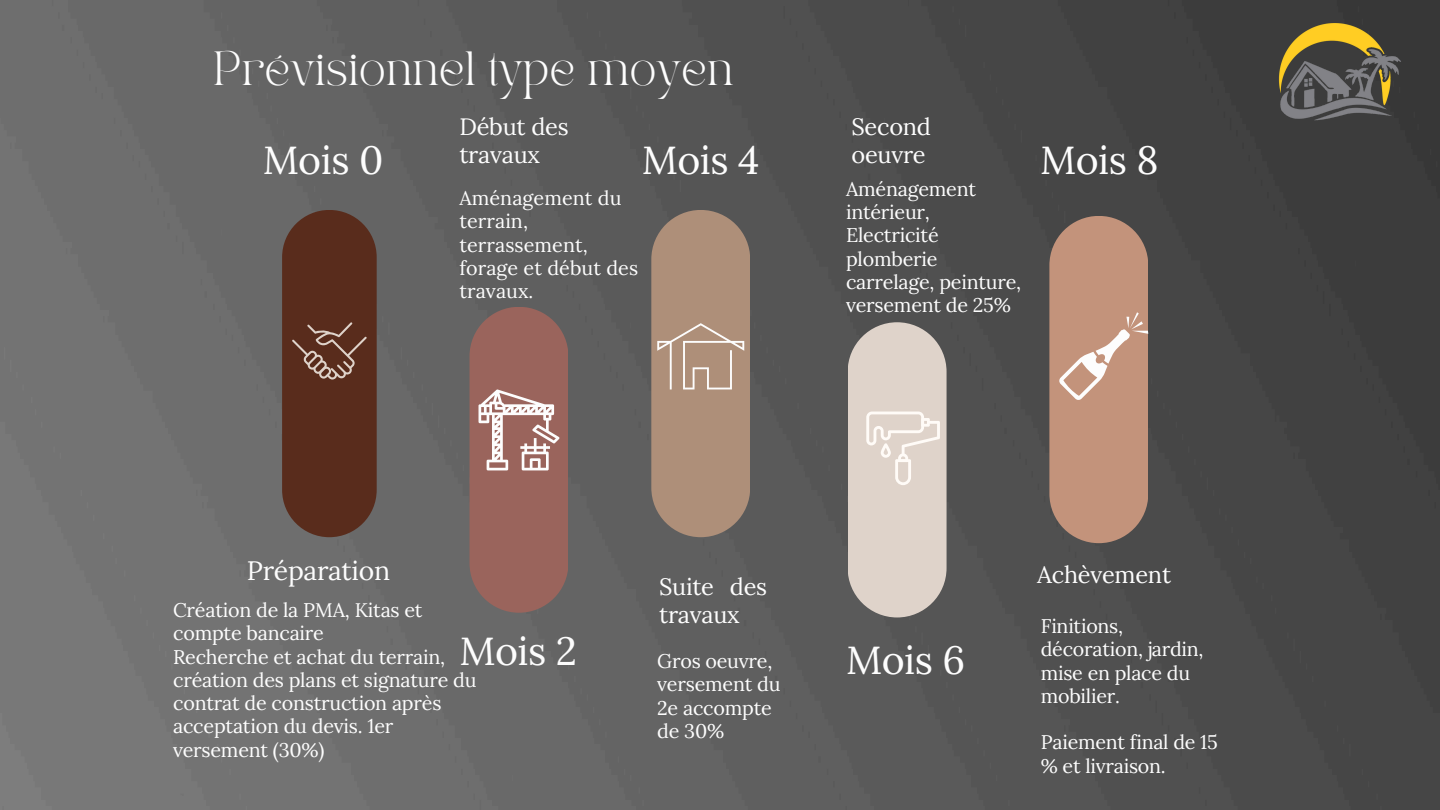
<style>
.page{position:relative;width:1440px;height:810px;background:#fff}
.page>*{position:absolute;margin:0;border:0;box-sizing:border-box;transform-origin:0 0}
.t1{font:39.3px "Lora";letter-spacing:-.01em;color:#fdfdfd}
.t2{font:33.6px "TAN PEARL Regular";color:#fdfdfd}
.t3{font:26.6px "Lora";letter-spacing:-.01em;color:#fdfdfd}
.t4{font:23.6px/27.8px "Lora";letter-spacing:-.01em;color:#fdfdfd}
.t5{font:19.7px/23.2px "Lora";letter-spacing:-.01em;color:#fdfdfd}
</style>
<div class="page">
<img style="left:0;top:0;width:1440px;height:810px">
<div style="left:848px;top:322px;width:99px;height:295px;background:#dfd3ca;border-radius:49px"></div>
<div style="left:282px;top:210px;width:95px;height:327px;background:#592c1c;border-radius:47px"></div>
<div style="left:651px;top:210px;width:99px;height:327px;background:#ae8f79;border-radius:49px"></div>
<div style="left:470px;top:307px;width:98px;height:306px;background:#9a645c;border-radius:49px"></div>
<div style="left:1049px;top:216px;width:99px;height:327px;background:#c3937b;border-radius:49px"></div>
<svg style="left:292px;top:322px;width:75px;height:57px"></svg>
<svg style="left:479px;top:389px;width:80px;height:81px"></svg>
<svg style="left:657px;top:323px;width:87px;height:66px"></svg>
<svg style="left:866px;top:412px;width:74px;height:73px"></svg>
<svg style="left:1059px;top:312px;width:89px;height:88px"></svg>
<img style="left:1240px;top:23px;width:200px;height:99px">
<h4 class="t2" style="left:214px;top:51px;width:521px">Prévisionnel type moyen</h4>
<p class="t4" style="left:459px;top:112px;width:111px">Début des travaux</p>
<h1 class="t1" style="left:263px;top:134px;width:122px">Mois 0</h1>
<h1 class="t1" style="left:642px;top:134px;width:119px">Mois 4</h1>
<p class="t5" style="left:459px;top:186px;width:180px">Aménagement du terrain, terrassement, forage et début des travaux.</p>
<p class="t4" style="left:851px;top:112px;width:81px">Second oeuvre</p>
<p class="t5" style="left:846px;top:177px;width:132px">Aménagement intérieur,</p>
<h3 class="t5" style="left:846px;top:224px;width:94px">Electricité</h3>
<h4 class="t5" style="left:846px;top:247px;width:177px">plomberie carrelage, peinture, versement de 25%</h4>
<p class="t1" style="left:1040px;top:134px;width:120px">Mois 8</p>
<p class="t3" style="left:247px;top:553px;width:145px">Préparation</p>
<h2 class="t5" style="left:173px;top:598px;width:251px">Création de la PMA, Kitas et compte bancaire</h2>
<h4 class="t5" style="left:173px;top:645px;width:305px">Recherche et achat du terrain, création des plans et signature du contrat de construction après acceptation du devis. 1er versement (30%)</h4>
<p class="t1" style="left:459px;top:626px;width:119px">Mois 2</p>
<p class="t4" style="left:659px;top:573px;width:110px">Suite des travaux</p>
<p class="t5" style="left:657px;top:649px;width:125px">Gros oeuvre, versement du<br>2e accompte de 30%</p>
<h1 class="t1" style="left:846px;top:635px;width:121px">Mois 6</h1>
<p class="t4" style="left:1037px;top:560px;width:135px">Achèvement</p>
<h4 class="t5" style="left:1041px;top:614px;width:164px">Finitions, décoration, jardin, mise en place du mobilier.</h4>
<p class="t5" style="left:1041px;top:731px;width:179px">Paiement final de 15 % et livraison.</p>
</div>
